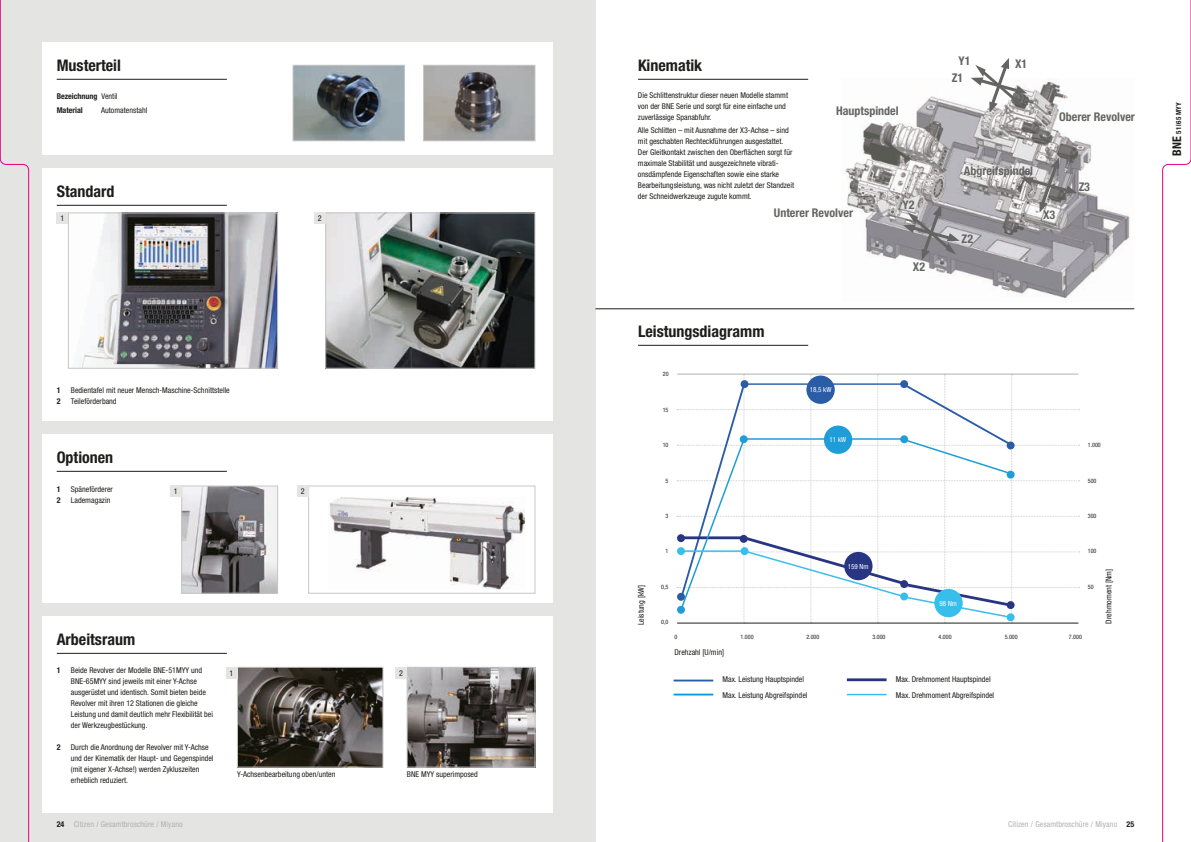
<style>
.page{position:relative;width:1191px;height:842px;background:#fff}
.page>*{position:absolute;margin:0;border:0;box-sizing:border-box;transform-origin:0 0}
.t1{font:700 condensed 16px "Helvetica Neue LT Std";color:#1d1d1b}
.t2{font:700 condensed 12px "Helvetica Neue LT Std";color:#646463}
.t3{font:condensed 8px/11px "Helvetica Neue LT Std";color:#1d1d1b}
.t4{font:condensed 8px "Helvetica Neue LT Std";letter-spacing:.01em;color:#b2b2b2}
.t5{font:700 condensed 8px/13.8px "Helvetica Neue LT Std";color:#1d1d1b}
.t6{font:condensed 7px "Helvetica Neue LT Std";color:#fff}
.t7{font:700 condensed 7px "Helvetica Neue LT Std";color:#1d1d1b}
.t8{font:condensed 6px "Helvetica Neue LT Std";color:#1d1d1b}
.s1{font-weight:400}
.s2{font-size:12px}
</style>
<div class="page">
<div style="left:0;top:0;width:595px;height:842px;background:#e4e4e3"></div>
<div style="left:43px;top:43px;width:510px;height:112px;background:#fff"></div>
<div style="left:43px;top:169px;width:510px;height:252px;background:#fff"></div>
<div style="left:43px;top:434px;width:510px;height:168px;background:#fff"></div>
<div style="left:43px;top:617px;width:510px;height:196px;background:#fff"></div>
<img style="left:78px;top:215px;width:198px;height:152px">
<div style="left:68px;top:213px;width:210px;height:156px;border:1px solid #c7c7c6"></div>
<img style="left:327px;top:215px;width:206px;height:152px">
<div style="left:325px;top:213px;width:210px;height:156px;border:1px solid #c7c7c6"></div>
<hr style="left:595px;top:309px;width:539px;height:1px;background:#1d1d1b">
<img style="left:425px;top:67px;width:108px;height:72px">
<div style="left:423px;top:65px;width:112px;height:76px;border:1px solid #c7c7c6"></div>
<img style="left:295px;top:67px;width:108px;height:72px">
<div style="left:293px;top:65px;width:112px;height:76px;border:1px solid #c7c7c6"></div>
<div style="left:57px;top:213px;width:11px;height:11px;background:#e4e4e3"></div>
<div style="left:314px;top:213px;width:11px;height:11px;background:#e4e4e3"></div>
<img style="left:183px;top:488px;width:93px;height:103px">
<div style="left:181px;top:486px;width:97px;height:107px;border:1px solid #c7c7c6"></div>
<div style="left:170px;top:486px;width:11px;height:11px;background:#e4e4e3"></div>
<div style="left:308px;top:486px;width:227px;height:107px;background:#fff;border:1px solid #c7c7c6"></div>
<div style="left:297px;top:486px;width:11px;height:11px;background:#e4e4e3"></div>
<img style="left:328px;top:497px;width:197px;height:93px">
<img style="left:845px;top:78px;width:285px;height:224px">
<svg style="left:970px;top:58px;width:57px;height:55px"></svg>
<svg style="left:903px;top:205px;width:56px;height:55px;background:#969498"></svg>
<svg style="left:1020px;top:158px;width:57px;height:55px;background:#a4a2a3"></svg>
<img style="left:239px;top:669px;width:142px;height:96px">
<div style="left:237px;top:667px;width:146px;height:100px;border:1px solid #c7c7c6"></div>
<img style="left:409px;top:669px;width:124px;height:96px">
<div style="left:407px;top:667px;width:128px;height:100px;border:1px solid #c7c7c6"></div>
<div style="left:226px;top:667px;width:11px;height:11px;background:#e4e4e3"></div>
<div style="left:395px;top:667px;width:12px;height:11px;background:#e4e4e3"></div>
<hr style="left:847px;top:678px;width:39px;height:3px;background:#283583">
<hr style="left:673px;top:680px;width:40px;height:1px;background:#2b5ca6">
<hr style="left:673px;top:694px;width:40px;height:1px;background:#009fe3">
<hr style="left:847px;top:694px;width:39px;height:1px;background:#38beea">
<svg style="left:677px;top:374px;width:402px;height:250px"></svg>
<div style="left:934px;top:589px;width:28px;height:28px;background:#38beea;border-radius:50%"></div>
<div style="left:844px;top:552px;width:28px;height:28px;background:#283583;border-radius:50%"></div>
<div style="left:824px;top:426px;width:28px;height:28px;background:#1e9dd9;border-radius:50%"></div>
<svg style="left:0;top:0;width:29px;height:842px"></svg>
<svg style="left:1162px;top:0;width:29px;height:842px"></svg>
<hr style="left:57px;top:79px;width:170px;height:1px;background:#1d1d1b">
<hr style="left:638px;top:79px;width:170px;height:1px;background:#1d1d1b">
<hr style="left:57px;top:205px;width:170px;height:1px;background:#1d1d1b">
<hr style="left:57px;top:653px;width:170px;height:1px;background:#1d1d1b">
<hr style="left:57px;top:471px;width:170px;height:1px;background:#1d1d1b">
<hr style="left:638px;top:345px;width:170px;height:1px;background:#1d1d1b">
<h1 class="t1" style="left:57px;top:55px;width:66px">Musterteil</h1>
<h1 class="t1" style="left:638px;top:55px;width:66px">Kinematik</h1>
<p class="t5" style="left:57px;top:89px;width:62px">Bezeichnung <span class="s1">Ventil<br></span>Material</p>
<p class="t3" style="left:638px;top:90px;width:152px">Die Schlittenstruktur dieser neuen Modelle stammt von der BNE Serie und sorgt für eine einfache und zuverlässige Spanabfuhr.</p>
<p class="t3" style="left:638px;top:124px;width:158px">Alle Schlitten – mit Ausnahme der X3-Achse – sind mit geschabten Rechteckführungen ausgestattet.<br>Der Gleitkontakt zwischen den Oberflächen sorgt für maximale Stabilität und ausgezeichnete vibrati&shy;onsdämpfende Eigenschaften sowie eine starke Bearbeitungsleistung, was nicht zuletzt der Standzeit der Schneidwerkzeuge zugute kommt.</p>
<h2 class="t2" style="left:836px;top:103px;width:64px">Hauptspindel</h2>
<p class="t3" style="left:101px;top:105px;width:48px">Automatenstahl</p>
<h1 class="t1" style="left:57px;top:181px;width:59px">Standard</h1>
<h2 class="t2" style="left:902px;top:197px;width:13px">Y2</h2>
<h2 class="t2" style="left:774px;top:206px;width:81px">Unterer Revolver</h2>
<p class="t3" style="left:60px;top:213px;width:5px">1</p>
<p class="t3" style="left:318px;top:213px;width:5px">2</p>
<h2 class="t2" style="left:913px;top:260px;width:14px">X2</h2>
<h2 class="t2" style="left:958px;top:54px;width:13px">Y1</h2>
<h2 class="t2" style="left:1015px;top:56px;width:14px">X1</h2>
<h2 class="t2" style="left:951px;top:70px;width:13px">Z1</h2>
<h2 class="t2" style="left:1059px;top:110px;width:77px">Oberer Revolver</h2>
<h2 class="t2" style="left:964px;top:163px;width:71px">Abgreifspindel</h2>
<h2 class="t2" style="left:961px;top:231px;width:13px">Z2</h2>
<h2 class="t2" style="left:1043px;top:208px;width:13px">X3</h2>
<h2 class="t2" style="left:1078px;top:180px;width:13px">Z3</h2>
<p class="t5" style="left:57px;top:383px;width:5px">1</p>
<p class="t3" style="left:71px;top:384px;width:160px">Bedientafel mit neuer Mensch-Maschine-Schnittstelle</p>
<p class="t5" style="left:57px;top:394px;width:5px">2</p>
<p class="t3" style="left:71px;top:395px;width:47px">Teileförderband</p>
<h1 class="t1" style="left:57px;top:447px;width:58px">Optionen</h1>
<p class="t5" style="left:57px;top:482px;width:5px">1</p>
<p class="t3" style="left:71px;top:483px;width:44px">Späneförderer</p>
<p class="t5" style="left:57px;top:493px;width:5px">2</p>
<p class="t3" style="left:71px;top:494px;width:41px">Lademagazin</p>
<p class="t3" style="left:174px;top:486px;width:5px">1</p>
<p class="t3" style="left:301px;top:486px;width:5px">2</p>
<h1 class="t1" style="left:638px;top:321px;width:128px">Leistungsdiagramm</h1>
<p class="t3" style="left:635px;top:625px;width:42px;rotate:-90deg">Leistung [kW]</p>
<p class="t8" style="left:663px;top:371px;width:7px">20</p>
<p class="t8" style="left:662px;top:406px;width:7px">15</p>
<p class="t8" style="left:662px;top:442px;width:7px">10</p>
<p class="t8" style="left:665px;top:477px;width:4px">5</p>
<p class="t8" style="left:665px;top:512px;width:4px">3</p>
<p class="t8" style="left:665px;top:548px;width:4px">1</p>
<p class="t8" style="left:661px;top:583px;width:9px">0,5</p>
<p class="t8" style="left:661px;top:618px;width:9px">0,0</p>
<p class="t6" style="left:809px;top:385px;width:23px">18,5 kW</p>
<p class="t6" style="left:829px;top:436px;width:18px">11 kW</p>
<p class="t6" style="left:847px;top:562px;width:22px">159 Nm</p>
<p class="t6" style="left:939px;top:599px;width:19px">98 Nm</p>
<p class="t8" style="left:1087px;top:442px;width:14px">1.000</p>
<p class="t8" style="left:1087px;top:477px;width:10px">500</p>
<p class="t8" style="left:1087px;top:512px;width:10px">300</p>
<p class="t8" style="left:1087px;top:548px;width:10px">100</p>
<p class="t8" style="left:1087px;top:583px;width:7px">50</p>
<p class="t3" style="left:1103px;top:623px;width:56px;rotate:-90deg">Drehmoment [Nm]</p>
<h1 class="t1" style="left:57px;top:629px;width:80px">Arbeitsraum</h1>
<p class="t5" style="left:57px;top:663px;width:5px">1</p>
<p class="t3" style="left:71px;top:664px;width:144px">Beide Revolver der Modelle BNE-51MYY und BNE-65MYY sind jeweils mit einer Y-Achse ausgerüstet und identisch. Somit bieten beide Revolver mit ihren 12 Stationen die gleiche Leistung und damit deutlich mehr Flexibilität bei der Werkzeugbestückung.</p>
<p class="t5" style="left:57px;top:740px;width:5px">2</p>
<p class="t3" style="left:71px;top:741px;width:144px">Durch die Anordnung der Revolver mit Y-Achse und der Kinematik der Haupt- und Gegenspindel (mit eigener X-Achse!) werden Zykluszeiten erheblich reduziert.</p>
<p class="t3" style="left:230px;top:667px;width:5px">1</p>
<p class="t3" style="left:399px;top:667px;width:5px">2</p>
<p class="t3" style="left:237px;top:768px;width:100px">Y-Achsenbearbeitung oben/unten</p>
<p class="t3" style="left:407px;top:768px;width:72px">BNE MYY superimposed</p>
<p class="t8" style="left:674px;top:634px;width:4px">0</p>
<p class="t8" style="left:740px;top:634px;width:14px">1.000</p>
<p class="t8" style="left:806px;top:634px;width:14px">2.000</p>
<p class="t8" style="left:872px;top:634px;width:14px">3.000</p>
<p class="t8" style="left:938px;top:634px;width:14px">4.000</p>
<p class="t8" style="left:1004px;top:634px;width:14px">5.000</p>
<p class="t8" style="left:1069px;top:634px;width:14px">7.000</p>
<p class="t3" style="left:674px;top:647px;width:51px">Drehzahl [U/min]</p>
<p class="t3" style="left:722px;top:674px;width:83px">Max. Leistung Hauptspindel</p>
<p class="t3" style="left:895px;top:674px;width:96px">Max. Drehmoment Hauptspindel</p>
<p class="t3" style="left:722px;top:690px;width:86px">Max. Leistung Abgreifspindel</p>
<p class="t3" style="left:896px;top:690px;width:100px">Max. Drehmoment Abgreifspindel</p>
<p class="t4" style="left:74px;top:820px;width:110px">Citizen / Gesamtbroschüre / Miyano</p>
<p class="t4" style="left:1008px;top:820px;width:110px">Citizen / Gesamtbroschüre / Miyano</p>
<p class="t5" style="left:57px;top:817px;width:9px">24</p>
<p class="t5" style="left:1126px;top:818px;width:9px">25</p>
<p class="t7" style="left:1174px;top:156px;width:55px;rotate:-90deg"><span class="s2">BNE</span> 51 | 65 MYY</p>
</div>
